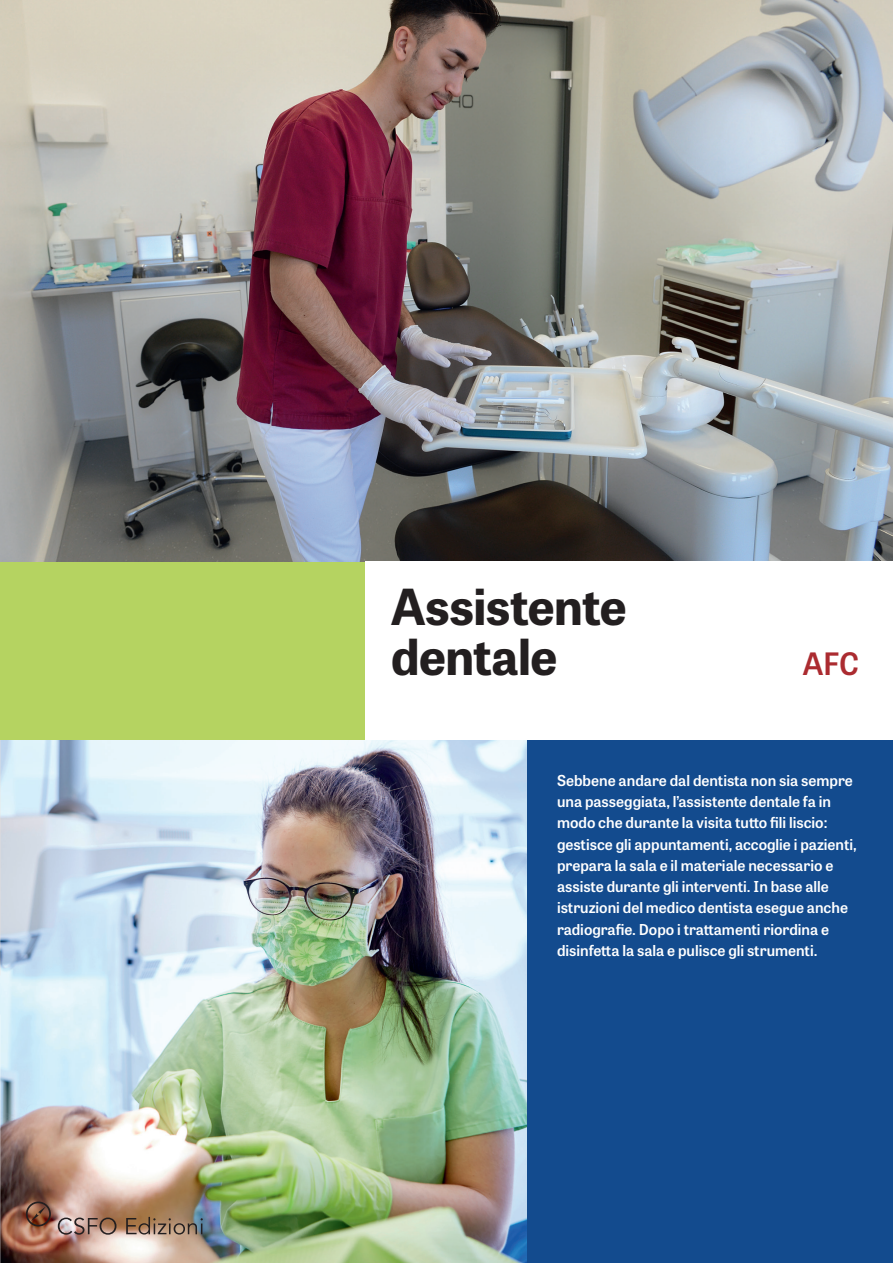
<style>
.page{position:relative;width:893px;height:1263px;background:#fff}
.page>*{position:absolute;margin:0;border:0;box-sizing:border-box;transform-origin:0 0}
.t1{font:700 49.5px/49.5px "Tablet Gothic";letter-spacing:-.01em;color:#231f20}
.t2{font:600 30.75px "Tablet Gothic";color:#ab2b30}
.t3{font:600 15px/21.3px "Tablet Gothic";color:#fff}
</style>
<div class="page">
<img style="left:0;top:740px;width:527px;height:523px">
<div style="left:0;top:561px;width:366px;height:179px;background:#b5d361"></div>
<div style="left:527px;top:740px;width:366px;height:523px;background:#134b8e"></div>
<svg style="left:58px;top:1217px;width:59px;height:18px"></svg>
<svg style="left:126px;top:1217px;width:77px;height:17px"></svg>
<svg style="left:26px;top:1201px;width:25px;height:25px"></svg>
<img style="left:0;top:0;width:893px;height:561px">
<h1 class="t1" style="left:391px;top:580px;width:237px">Assistente dentale</h1>
<h2 class="t2" style="left:803px;top:642px;width:58px">AFC</h2>
<p class="t3" style="left:557px;top:769px;width:301px">Sebbene andare dal dentista non sia sempre una passeggiata, l’assistente dentale fa in modo che durante la visita tutto fili liscio: gestisce gli appuntamenti, accoglie i pazienti, prepara la sala e il materiale necessario e assiste durante gli interventi. In base alle istruzioni del medico dentista esegue anche radiografie. Dopo i trattamenti riordina e disinfetta la sala e pulisce gli strumenti.</p>
</div>
